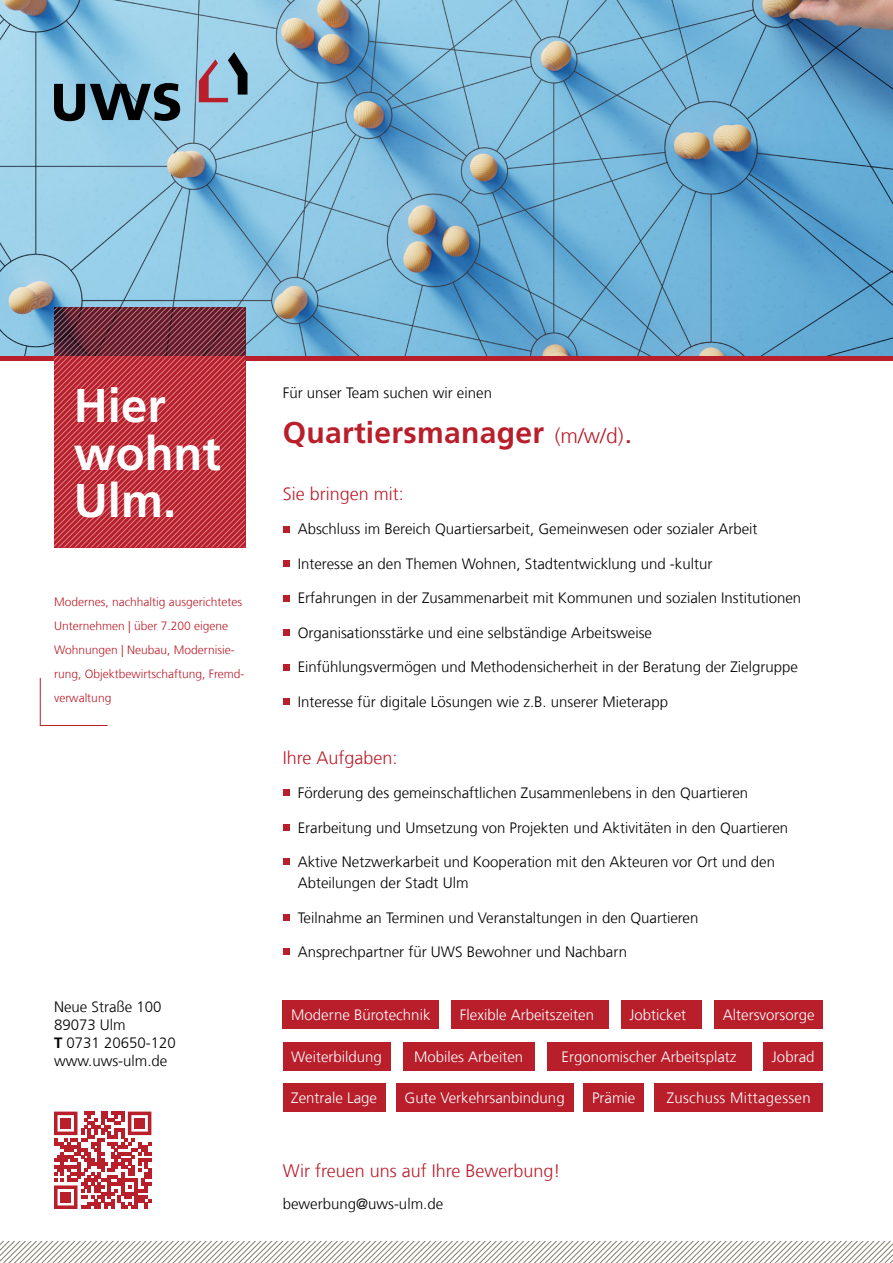
<style>
.page{position:relative;width:893px;height:1263px;background:#fff}
.page>*{position:absolute;margin:0;border:0;box-sizing:border-box;transform-origin:0 0}
.t1{font:700 47.25px/47.2px "Frutiger LT Com";color:#fff}
.t2{font:700 30px "Frutiger LT Com";letter-spacing:.01em;color:#b91e2b}
.t3{font:300 18px "Frutiger LT Com";color:#b91e2b}
.t4{font:300 15px/18px "Frutiger LT Com";color:#000}
.t5{font:300 15px "Frutiger LT Com";color:#fff}
.t6{font:300 15px "Frutiger LT Com";letter-spacing:.02em;color:#fff}
.t7{font:300 12px/24px "Frutiger LT Com";color:#b91e2b}
.s1{font-weight:700}
.s2{font-weight:300;font-size:21px}
.s3{font-weight:300;font-size:36px}
</style>
<div class="page">
<img style="left:0;top:0;width:893px;height:356px">
<div style="left:0;top:356px;width:893px;height:5px;background:#b91e2b"></div>
<svg style="left:54px;top:307px;width:191px;height:240px;background:#b03541"></svg>
<svg style="left:54px;top:1111px;width:97px;height:98px"></svg>
<div style="left:61px;top:1118px;width:10px;height:10px;background:#b91e2b"></div>
<div style="left:135px;top:1118px;width:10px;height:10px;background:#b91e2b"></div>
<div style="left:61px;top:1192px;width:10px;height:10px;background:#b91e2b"></div>
<svg style="left:0;top:1242px;width:893px;height:21px"></svg>
<svg style="left:54px;top:83px;width:126px;height:38px;background:#48636f"></svg>
<svg style="left:199px;top:52px;width:49px;height:50px;background:#8791a3"></svg>
<svg style="left:40px;top:677px;width:68px;height:49px"></svg>
<div style="left:283px;top:1001px;width:156px;height:28px;background:#b91e2b"></div>
<div style="left:451px;top:1001px;width:158px;height:28px;background:#b91e2b"></div>
<div style="left:621px;top:1001px;width:81px;height:28px;background:#b91e2b"></div>
<div style="left:763px;top:1042px;width:60px;height:28px;background:#b91e2b"></div>
<div style="left:584px;top:1083px;width:60px;height:28px;background:#b91e2b"></div>
<div style="left:714px;top:1001px;width:109px;height:28px;background:#b91e2b"></div>
<div style="left:654px;top:1083px;width:169px;height:28px;background:#b91e2b"></div>
<div style="left:396px;top:1083px;width:177px;height:28px;background:#b91e2b"></div>
<div style="left:547px;top:1042px;width:204px;height:28px;background:#b91e2b"></div>
<div style="left:283px;top:1042px;width:107px;height:28px;background:#b91e2b"></div>
<div style="left:283px;top:1083px;width:103px;height:28px;background:#b91e2b"></div>
<div style="left:403px;top:1042px;width:132px;height:28px;background:#b91e2b"></div>
<svg style="left:283px;top:790px;width:6px;height:6px"></svg>
<svg style="left:283px;top:824px;width:6px;height:6px"></svg>
<svg style="left:283px;top:859px;width:6px;height:6px"></svg>
<svg style="left:283px;top:914px;width:6px;height:6px"></svg>
<svg style="left:283px;top:949px;width:6px;height:6px"></svg>
<svg style="left:283px;top:526px;width:6px;height:6px"></svg>
<div style="left:283px;top:560px;width:6px;height:7px;background:#b91e2b"></div>
<svg style="left:283px;top:595px;width:6px;height:6px"></svg>
<div style="left:283px;top:629px;width:6px;height:7px;background:#b91e2b"></div>
<svg style="left:283px;top:664px;width:6px;height:6px"></svg>
<div style="left:283px;top:698px;width:6px;height:7px;background:#b91e2b"></div>
<h1 class="t1" style="left:74px;top:382px;width:148px">Hier wohnt<br>Ulm.</h1>
<p class="t7" style="left:54px;top:590px;width:192px">Modernes, nachhaltig ausgerichtetes<br>Unternehmen | über 7.200 eigene<br>Wohnungen | Neubau, Modernisie&shy;rung, Objektbewirtschaftung, Fremd&shy;verwaltung</p>
<p class="t4" style="left:54px;top:998px;width:123px">Neue Straße 100<br>89073 Ulm<br><span class="s1">T</span> 0731 20650-120 www.uws-ulm.de</p>
<p class="t4" style="left:283px;top:384px;width:211px">Für unser Team suchen wir einen</p>
<h2 class="t2" style="left:283px;top:415px;width:352px">Quartiersmanager <span class="s2">(m/w/d)</span><span class="s3">.</span></h2>
<p class="t3" style="left:283px;top:483px;width:123px">Sie bringen mit:</p>
<p class="t4" style="left:298px;top:520px;width:461px">Abschluss im Bereich Quartiersarbeit, Gemeinwesen oder sozialer Arbeit</p>
<p class="t4" style="left:298px;top:555px;width:416px">Interesse an den Themen Wohnen, Stadtentwicklung und -kultur</p>
<p class="t4" style="left:298px;top:589px;width:505px">Erfahrungen in der Zusammenarbeit mit Kommunen und sozialen Institutionen</p>
<p class="t4" style="left:298px;top:624px;width:356px">Organisationsstärke und eine selbständige Arbeitsweise</p>
<p class="t4" style="left:298px;top:658px;width:502px">Einfühlungsvermögen und Methodensicherheit in der Beratung der Zielgruppe</p>
<p class="t4" style="left:298px;top:693px;width:372px">Interesse für digitale Lösungen wie z.B. unserer Mieterapp</p>
<p class="t3" style="left:283px;top:747px;width:116px">Ihre Aufgaben:</p>
<p class="t4" style="left:298px;top:784px;width:452px">Förderung des gemeinschaftlichen Zusammenlebens in den Quartieren</p>
<p class="t4" style="left:298px;top:819px;width:492px">Erarbeitung und Umsetzung von Projekten und Aktivitäten in den Quartieren</p>
<p class="t4" style="left:298px;top:852px;width:479px;line-height:21px">Aktive Netzwerkarbeit und Kooperation mit den Akteuren vor Ort und den<br>Abteilungen der Stadt Ulm</p>
<p class="t4" style="left:298px;top:909px;width:402px">Teilnahme an Terminen und Veranstaltungen in den Quartieren</p>
<p class="t4" style="left:298px;top:943px;width:331px">Ansprechpartner für UWS Bewohner und Nachbarn</p>
<p class="t5" style="left:291px;top:1006px;width:141px">Moderne Bürotechnik</p>
<p class="t5" style="left:460px;top:1006px;width:136px">Flexible Arbeitszeiten</p>
<p class="t5" style="left:630px;top:1006px;width:58px">Jobticket</p>
<p class="t5" style="left:723px;top:1006px;width:93px">Altersvorsorge</p>
<p class="t5" style="left:291px;top:1048px;width:92px">Weiterbildung</p>
<p class="t5" style="left:561px;top:1048px;width:177px">Ergonomischer Arbeitsplatz</p>
<p class="t5" style="left:291px;top:1089px;width:87px">Zentrale Lage</p>
<p class="t5" style="left:414px;top:1048px;width:111px">Mobiles Arbeiten</p>
<p class="t5" style="left:772px;top:1048px;width:44px">Jobrad</p>
<p class="t5" style="left:405px;top:1089px;width:162px">Gute Verkehrsanbindung</p>
<p class="t6" style="left:667px;top:1089px;width:146px">Zuschuss Mittagessen</p>
<p class="t5" style="left:592px;top:1089px;width:45px">Prämie</p>
<p class="t3" style="left:283px;top:1161px;width:279px">Wir freuen uns auf Ihre Bewerbung!</p>
<p class="t4" style="left:283px;top:1195px;width:162px">bewerbung@uws-ulm.de</p>
</div>
